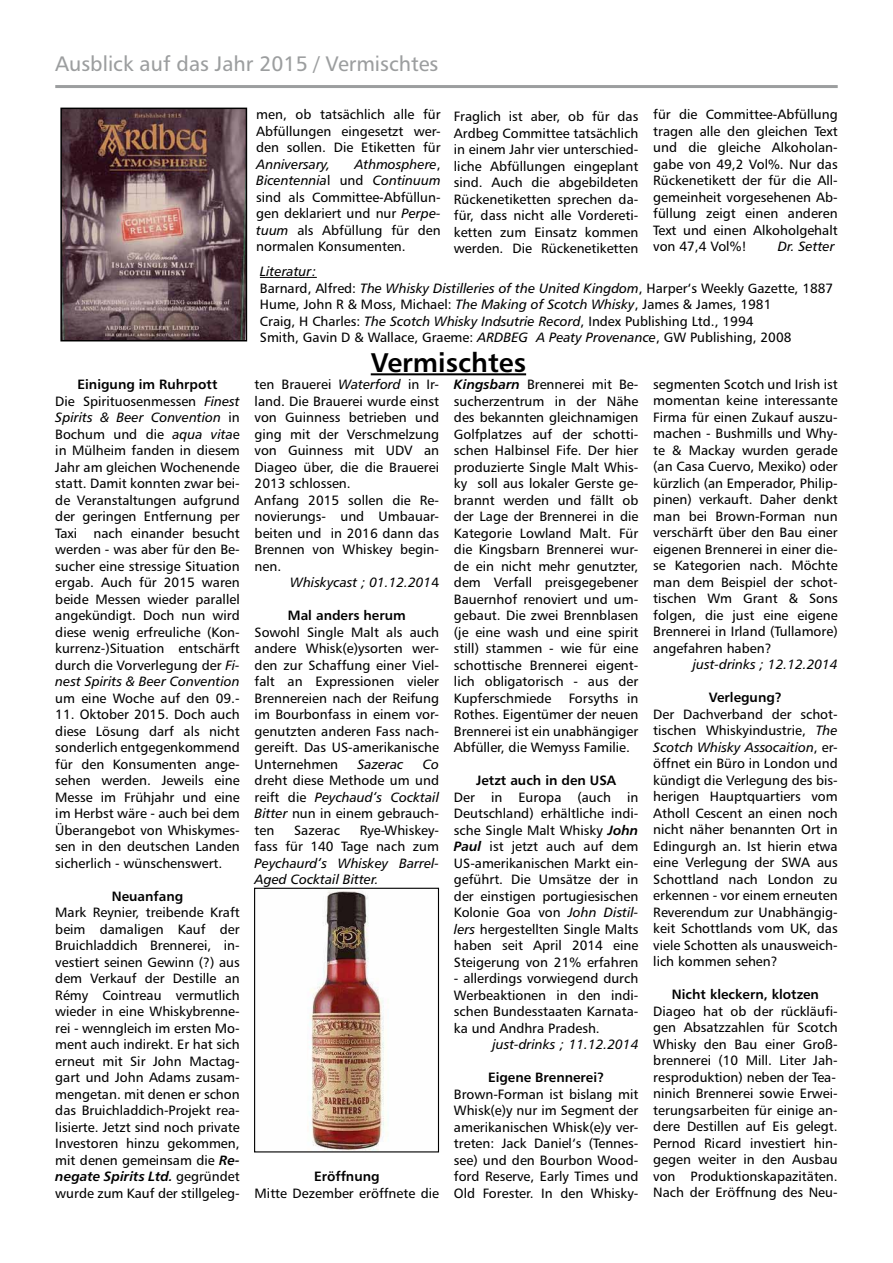
<style>
.page{position:relative;width:893px;height:1263px;background:#fff}
.page>*{position:absolute;margin:0;border:0;box-sizing:border-box;transform-origin:0 0}
.t1{font:27px "Frutiger Bold A";color:#000}
.t2{font:21px "Frutiger A";color:#9c9e9f}
.t3{font:13.5px/16.5px "Frutiger A";color:#000;text-align:justify}
.t4{font:13.5px/16.5px "Frutiger Italic A";color:#000;text-align:right}
.t5{font:13.5px "Frutiger Bold A";color:#000}
.t6{font:13.5px "Frutiger Bold Italic A";color:#000}
.s1{font-family:"Frutiger A"}
.s2{font-family:"Frutiger Italic A"}
.s3{font-family:"Frutiger Bold Italic A"}
</style>
<div class="page">
<hr style="left:55px;top:85px;width:783px;height:3px;background:#9c9e9f">
<img style="left:309px;top:891px;width:75px;height:259px">
<div style="left:254px;top:888px;width:185px;height:264px;border:1px solid #000"></div>
<hr style="left:371px;top:373px;width:155px;height:2px;background:#000">
<img style="left:62px;top:110px;width:183px;height:229px">
<div style="left:60px;top:108px;width:187px;height:233px;border:1px solid #000"></div>
<hr style="left:260px;top:277px;width:57px;height:1px;background:#000">
<h2 class="t2" style="left:55px;top:51px;width:385px">Ausblick auf das Jahr 2015 / Vermischtes</h2>
<p class="t3" style="left:256px;top:106px;width:186px">men, ob tatsächlich alle für Abfüllungen eingesetzt wer&shy;den sollen. Die Etiketten für</p>
<p class="t4" style="left:256px;top:156px;width:76px">Anniversary,</p>
<p class="t4" style="left:256px;top:156px;width:186px">Athmosphere<span class="s1">,<br></span>Bicentennia<span class="s1">l und</span> Continuum</p>
<p class="t3" style="left:256px;top:189px;width:186px">sind als Committee-Abfüllun&shy;gen deklariert und nur <span class="s2">Perpe&shy;tuum</span> als Abfüllung für den normalen Konsumenten.</p>
<p class="t3" style="left:454px;top:108px;width:186px">Fraglich ist aber, ob für das Ardbeg Committee tatsächlich in einem Jahr vier unterschied&shy;liche Abfüllungen eingeplant sind. Auch die abgebildeten Rückenetiketten sprechen da&shy;für, dass nicht alle Vordereti&shy;ketten zum Einsatz kommen werden. Die Rückenetiketten</p>
<p class="t3" style="left:653px;top:106px;width:186px">für die Committee-Abfüllung tragen alle den gleichen Text und die gleiche Alkoholan&shy;gabe von 49,2 Vol%. Nur das Rückenetikett der für die All&shy;gemeinheit vorgesehenen Ab&shy;füllung zeigt einen anderen Text und einen Alkoholgehalt von 47,4 Vol%!</p>
<p class="t4" style="left:778px;top:238px;width:58px">Dr. Setter</p>
<p class="t4" style="left:260px;top:263px;width:58px">Literatur:</p>
<p class="t3" style="left:260px;top:279px;width:575px;text-align:left">Barnard, Alfred: <span class="s2">The Whisky Distilleries of the United Kingdom</span>, Harper‘s Weekly Gazette, 1887<br>Hume, John R &amp; Moss, Michael: <span class="s2">The Making of Scotch Whisky</span>, James &amp; James, 1981<br>Craig, H Charles: <span class="s2">The Scotch Whisky Indsutrie Record</span>, Index Publishing Ltd., 1994<br>Smith, Gavin D &amp; Wallace, Graeme: <span class="s2">ARDBEG A Peaty Provenance</span>, GW Publishing, 2008</p>
<p class="t5" style="left:78px;top:376px;width:141px">Einigung im Ruhrpott</p>
<p class="t3" style="left:55px;top:393px;width:186px">Die Spirituosenmessen <span class="s2">Finest</span></p>
<p class="t4" style="left:55px;top:409px;width:186px">Spirits &amp; Beer Convention <span class="s1">in</span></p>
<p class="t3" style="left:55px;top:426px;width:186px">Bochum und die <span class="s2">aqua vita</span>e in Mülheim fanden in diesem Jahr am gleichen Wochenende statt. Damit konnten zwar bei&shy;de Veranstaltungen aufgrund der geringen Entfernung per Taxi nach einander besucht werden - was aber für den Be&shy;sucher eine stressige Situation ergab. Auch für 2015 waren beide Messen wieder parallel angekündigt. Doch nun wird diese wenig erfreuliche (Kon&shy;kurrenz-)Situation entschärft durch die Vorverlegung der <span class="s2">Fi-</span></p>
<p class="t4" style="left:55px;top:673px;width:186px">nest Spirits &amp; Beer Convention</p>
<p class="t3" style="left:55px;top:689px;width:186px">um eine Woche auf den 09.-</p>
<p class="t3" style="left:55px;top:706px;width:186px">11. Oktober 2015. Doch auch diese Lösung darf als nicht sonderlich entgegenkommend für den Konsumenten ange&shy;sehen werden. Jeweils eine Messe im Frühjahr und eine im Herbst wäre - auch bei dem Überangebot von Whiskymes&shy;sen in den deutschen Landen sicherlich - wünschenswert.</p>
<p class="t5" style="left:112px;top:887px;width:73px">Neuanfang</p>
<p class="t3" style="left:55px;top:904px;width:186px">Mark Reynier, treibende Kraft beim damaligen Kauf der Bruichladdich Brennerei, in&shy;vestiert seinen Gewinn (?) aus dem Verkauf der Destille an Rémy Cointreau vermutlich wieder in eine Whiskybrenne&shy;rei - wenngleich im ersten Mo&shy;ment auch indirekt. Er hat sich erneut mit Sir John Mactag&shy;gart und John Adams zusam&shy;mengetan. mit denen er schon das Bruichladdich-Projekt rea&shy;lisierte. Jetzt sind noch private Investoren hinzu gekommen, mit denen gemeinsam die <span class="s3">Re-</span></p>
<p class="t6" style="left:55px;top:1168px;width:186px">negate Spirits Ltd. <span class="s1">gegründet</span></p>
<p class="t3" style="left:55px;top:1184px;width:186px">wurde zum Kauf der stillgeleg-</p>
<h1 class="t1" style="left:371px;top:345px;width:157px">Vermischtes</h1>
<p class="t3" style="left:255px;top:376px;width:186px;text-align:left">ten Brauerei <span class="s2">Waterford</span> in Ir&shy;land. Die Brauerei wurde einst von Guinness betrieben und ging mit der Verschmelzung von Guinness mit UDV an<br>Diageo über, die die Brauerei<br>2013 schlossen.<br>Anfang 2015 sollen die Re&shy;novierungs- und Umbauar&shy;beiten und in 2016 dann das<br>Brennen von Whiskey begin&shy;nen.</p>
<p class="t4" style="left:290px;top:574px;width:150px">Whiskycast ; 01.12.201<span class="s1">4</span></p>
<p class="t5" style="left:288px;top:607px;width:119px">Mal anders herum</p>
<p class="t3" style="left:255px;top:623px;width:186px">Sowohl Single Malt als auch andere Whisk(e)ysorten wer&shy;den zur Schaffung einer Viel&shy;falt an Expressionen vieler Brennereien nach der Reifung im Bourbonfass in einem vor&shy;genutzten anderen Fass nach&shy;gereift. Das US-amerikanische Unternehmen</p>
<p class="t4" style="left:358px;top:755px;width:47px">Sazerac</p>
<p class="t4" style="left:423px;top:755px;width:18px">Co</p>
<p class="t3" style="left:255px;top:772px;width:186px">dreht diese Methode um und</p>
<p class="t4" style="left:255px;top:788px;width:186px"><span class="s1">reift die</span> Peychaud‘s Cocktail</p>
<p class="t3" style="left:255px;top:805px;width:186px"><span class="s2">Bitter</span> nun in einem gebrauch&shy;ten</p>
<p class="t3" style="left:255px;top:821px;width:186px;text-align:right">Rye-Whiskey-<br>fass für 140 Tage nach zum</p>
<p class="t4" style="left:255px;top:854px;width:186px;text-align:left">Peychaurd‘s Whiskey Barrel-<br>Aged Cocktail Bitter.</p>
<p class="t3" style="left:294px;top:821px;width:47px">Sazerac</p>
<p class="t5" style="left:314px;top:1168px;width:67px">Eröffnung</p>
<p class="t3" style="left:255px;top:1184px;width:186px">Mitte Dezember eröffnete die</p>
<p class="t3" style="left:454px;top:376px;width:186px"><span class="s3">Kingsbarn</span> Brennerei mit Be&shy;sucherzentrum in der Nähe des bekannten gleichnamigen Golfplatzes auf der schotti&shy;schen Halbinsel Fife. Der hier produzierte Single Malt Whis&shy;ky soll aus lokaler Gerste ge&shy;brannt werden und fällt ob der Lage der Brennerei in die Kategorie Lowland Malt. Für die Kingsbarn Brennerei wur&shy;de ein nicht mehr genutzter, dem Verfall preisgegebener Bauernhof renoviert und um&shy;gebaut. Die zwei Brennblasen (je eine wash und eine spirit still) stammen - wie für eine schottische Brennerei eigent&shy;lich obligatorisch - aus der Kupferschmiede</p>
<p class="t3" style="left:454px;top:689px;width:186px;text-indent:115px">Forsyths in Rothes. Eigentümer der neuen Brennerei ist ein unabhängiger Abfüller, die Wemyss Familie.</p>
<p class="t5" style="left:476px;top:772px;width:141px">Jetzt auch in den USA</p>
<p class="t3" style="left:454px;top:788px;width:186px">Der in Europa (auch in Deutschland) erhältliche indi&shy;sche Single Malt Whisky <span class="s3">John Paul</span> ist jetzt auch auf dem US-amerikanischen Markt ein&shy;geführt. Die Umsätze der in der einstigen portugiesischen Kolonie Goa von <span class="s2">John Distil&shy;lers</span> hergestellten Single Malts haben seit April 2014 eine Steigerung von 21% erfahren</p>
<p class="t3" style="left:454px;top:970px;width:186px">- allerdings vorwiegend durch Werbeaktionen in den indi&shy;schen Bundesstaaten Karnata&shy;ka und Andhra Pradesh.</p>
<p class="t4" style="left:492px;top:1036px;width:147px">just-drinks ; 11.12.2014</p>
<p class="t5" style="left:488px;top:1069px;width:118px">Eigene Brennerei?</p>
<p class="t3" style="left:454px;top:1085px;width:186px">Brown-Forman ist bislang mit Whisk(e)y nur im Segment der amerikanischen Whisk(e)y ver&shy;treten: Jack Daniel‘s (Tennes&shy;see) und den Bourbon Wood&shy;ford Reserve, Early Times und Old Forester. In den Whisky-</p>
<p class="t3" style="left:653px;top:376px;width:186px">segmenten Scotch und Irish ist momentan keine interessante Firma für einen Zukauf auszu&shy;machen - Bushmills und Why&shy;te &amp; Mackay wurden gerade (an Casa Cuervo, Mexiko) oder kürzlich (an Emperador, Philip&shy;pinen) verkauft. Daher denkt man bei Brown-Forman nun verschärft über den Bau einer eigenen Brennerei in einer die&shy;se Kategorien nach. Möchte man dem Beispiel der schot&shy;tischen Wm Grant &amp; Sons folgen, die just eine eigene Brennerei in Irland (Tullamore) angefahren haben?</p>
<p class="t4" style="left:693px;top:656px;width:146px">just-drinks ; 12.12.2014</p>
<p class="t5" style="left:709px;top:689px;width:75px">Verlegung?</p>
<p class="t3" style="left:653px;top:706px;width:186px">Der Dachverband der schot&shy;tischen Whiskyindustrie, <span class="s2">The</span></p>
<p class="t4" style="left:653px;top:739px;width:186px">Scotch Whisky Assocaition<span class="s1">, er-</span></p>
<p class="t3" style="left:653px;top:755px;width:186px">öffnet ein Büro in London und kündigt die Verlegung des bis&shy;herigen Hauptquartiers vom Atholl Cescent an einen noch nicht näher benannten Ort in Edingurgh an. Ist hierin etwa eine Verlegung der SWA aus Schottland nach London zu erkennen - vor einem erneuten Reverendum zur Unabhängig&shy;keit Schottlands vom UK, das viele Schotten als unausweich&shy;lich kommen sehen?</p>
<p class="t5" style="left:672px;top:986px;width:149px">Nicht kleckern, klotzen</p>
<p class="t3" style="left:653px;top:1003px;width:186px;text-align:left">Diageo hat ob der rückläufi&shy;gen Absatzzahlen für Scotch<br>Whisky den Bau einer Groß&shy;brennerei (10 Mill. Liter Jah&shy;resproduktion) neben der Tea&shy;ninich Brennerei sowie Erwei&shy;terungsarbeiten für einige an&shy;dere Destillen auf Eis gelegt.<br>Pernod Ricard investiert hin&shy;gegen weiter in den Ausbau von Produktionskapazitäten.<br>Nach der Eröffnung des Neu-</p>
</div>
